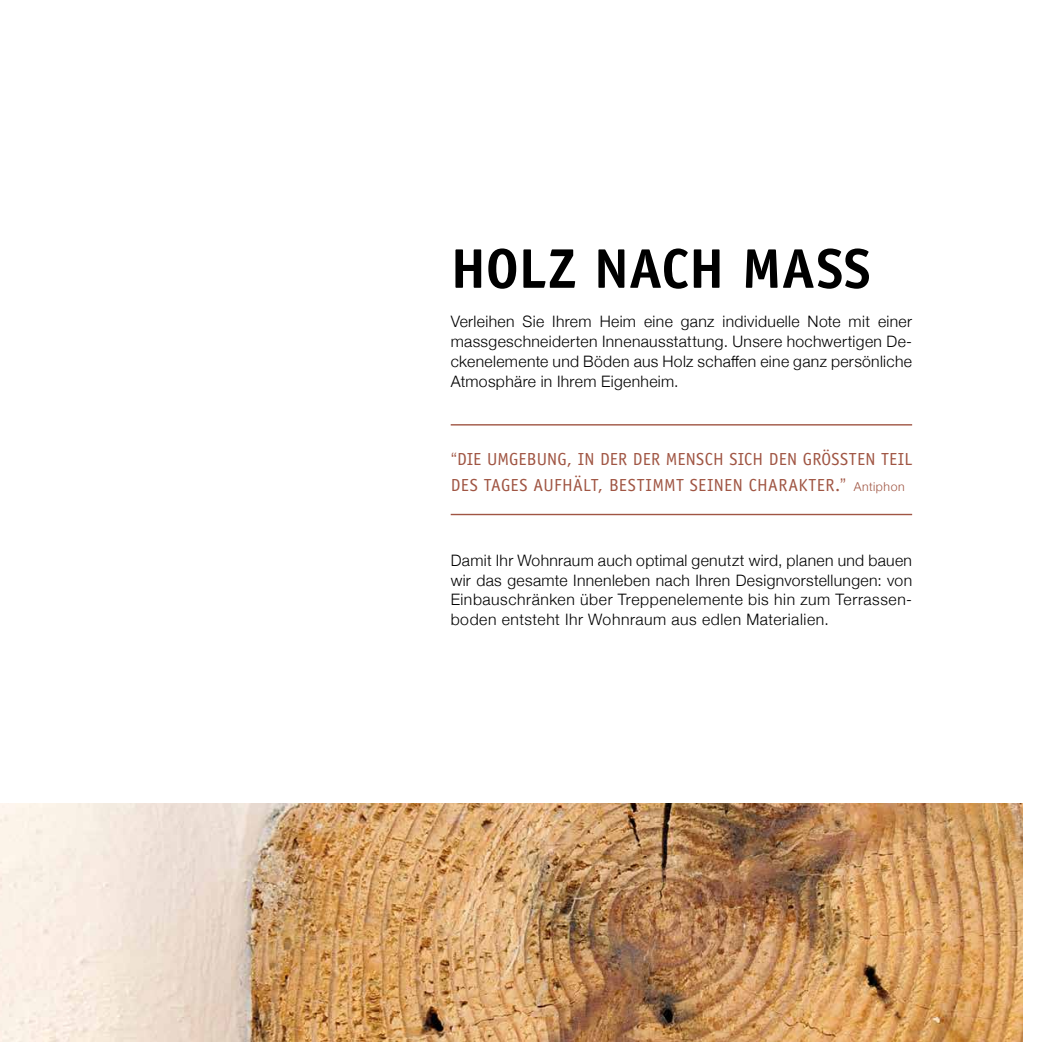
<style>
.page{position:relative;width:1042px;height:1042px;background:#fff}
.page>*{position:absolute;margin:0;border:0;box-sizing:border-box;transform-origin:0 0}
.t1{font:700 56px "Officina Sans Std";color:#000}
.t2{font:17.5px/26.2px "Officina Sans Std";letter-spacing:.015em;color:#a05543}
.t3{font:300 15.75px/19.8px "Helvetica Neue";letter-spacing:.025em;color:#000;text-align:justify}
.s1{font-family:"Helvetica Neue";font-weight:300}
.s2{font-family:"Helvetica Neue";font-weight:300;font-size:12.25px}
</style>
<div class="page">
<img style="left:0;top:804px;width:1022px;height:238px">
<hr style="left:451px;top:424px;width:461px;height:1px;background:#a05543">
<hr style="left:451px;top:514px;width:461px;height:1px;background:#a05543">
<h1 class="t1" style="left:451px;top:234px;width:421px">HOLZ NACH MASS</h1>
<p class="t3" style="left:451px;top:311px;width:463px">Verleihen Sie Ihrem Heim eine ganz individuelle Note mit einer massgeschneiderten Innenausstattung. Unsere hochwertigen De&shy;ckenelemente und Böden aus Holz schaffen eine ganz persönliche Atmosphäre in Ihrem Eigenheim.</p>
<p class="t2" style="left:451px;top:446px;width:463px"><span class="s1">“</span>DIE UMGEBUNG, IN DER DER MENSCH SICH DEN GRÖSSTEN TEIL<br>DES TAGES AUFHÄLT, BESTIMMT SEINEN CHARAKTER.<span class="s1">ˮ</span> <span class="s2">Antiphon</span></p>
<p class="t3" style="left:451px;top:549px;width:463px">Damit Ihr Wohnraum auch optimal genutzt wird, planen und bauen wir das gesamte Innenleben nach Ihren Designvorstellungen: von Einbauschränken über Treppenelemente bis hin zum Terrassen&shy;boden entsteht Ihr Wohnraum aus edlen Materialien.</p>
</div>
